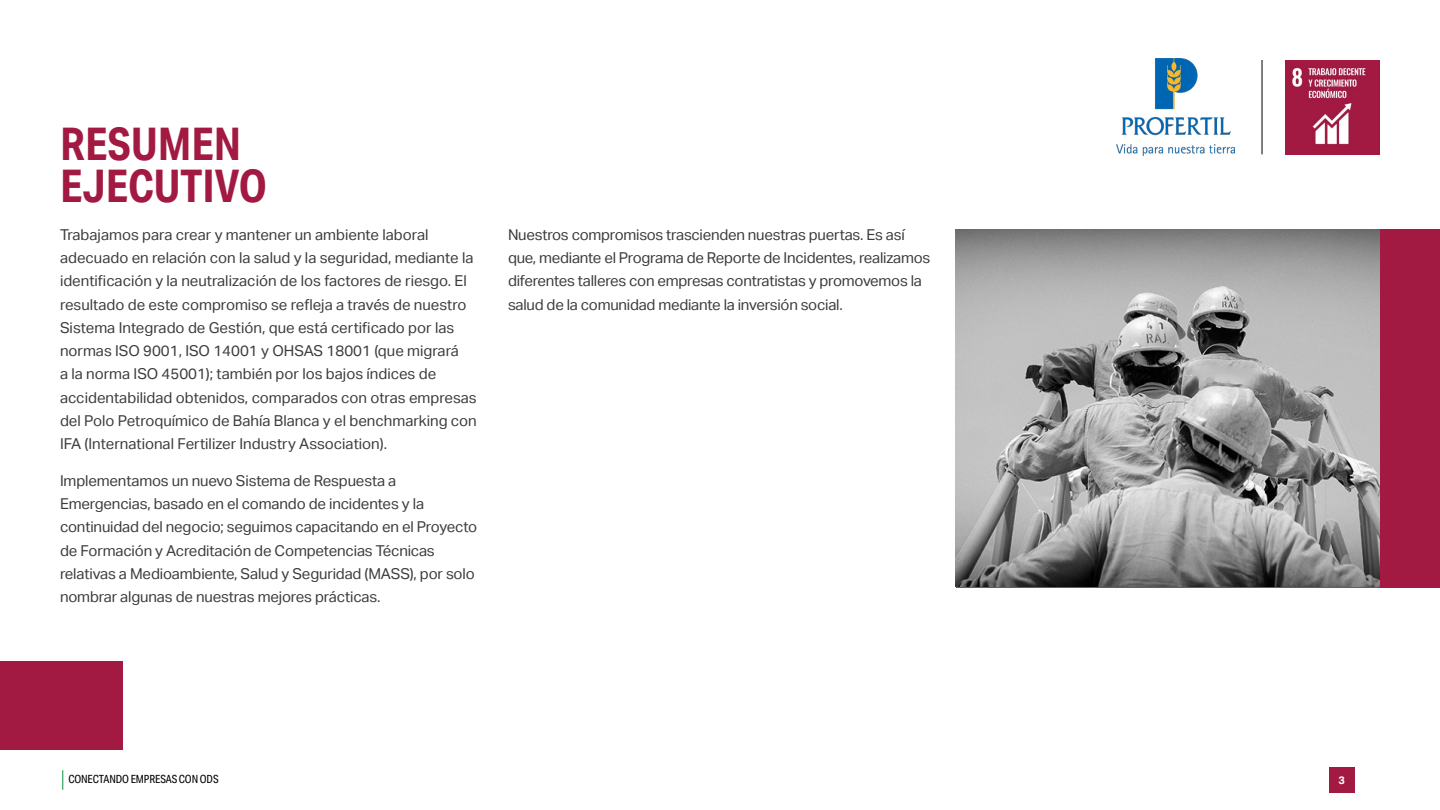
<style>
.page{position:relative;width:1440px;height:810px;background:#fff}
.page>*{position:absolute;margin:0;border:0;box-sizing:border-box;transform-origin:0 0}
.t1{font:700 45px/42.8px "Aktiv Grotesk Cd";color:#a21942}
.t2{font:15px/23.2px "Aktiv Grotesk";letter-spacing:-.01em;color:#3c3c3b}
.t3{font:11.25px "Aktiv Grotesk Cd";letter-spacing:-.01em;color:#000}
.t4{font:700 10.88px "Aktiv Grotesk";color:#fff}
</style>
<div class="page">
<svg style="left:62px;top:770px;width:1px;height:20px"></svg>
<div style="left:1329px;top:767px;width:25px;height:26px;background:#a21942"></div>
<img style="left:1285px;top:60px;width:95px;height:95px">
<hr style="left:1262px;top:60px;width:1px;height:94px;background:#000">
<img style="left:1116px;top:59px;width:119px;height:97px">
<img style="left:956px;top:229px;width:424px;height:358px">
<div style="left:0;top:661px;width:123px;height:89px;background:#a21942"></div>
<div style="left:1380px;top:229px;width:60px;height:359px;background:#a21942"></div>
<p class="t1" style="left:60px;top:122px;width:209px">RESUMEN<br>EJECUTIVO</p>
<p class="t2" style="left:60px;top:223px;width:418px">Trabajamos para crear y mantener un ambiente laboral adecuado en relación con la salud y la seguridad, mediante la identificación y la neutralización de los factores de riesgo. El resultado de este compromiso se refleja a través de nuestro Sistema Integrado de Gestión, que está certificado por las normas ISO 9001, ISO 14001 y OHSAS 18001 (que migrará<br>a la norma ISO 45001); también por los bajos índices de accidentabilidad obtenidos, comparados con otras empresas del Polo Petroquímico de Bahía Blanca y el benchmarking con IFA (International Fertilizer Industry Association).</p>
<p class="t2" style="left:60px;top:469px;width:419px">Implementamos un nuevo Sistema de Respuesta a Emergencias, basado en el comando de incidentes y la continuidad del negocio; seguimos capacitando en el Proyecto de Formación y Acreditación de Competencias Técnicas relativas a Medioambiente, Salud y Seguridad (MASS), por solo nombrar algunas de nuestras mejores prácticas.</p>
<p class="t2" style="left:508px;top:223px;width:424px">Nuestros compromisos trascienden nuestras puertas. Es así que, mediante el Programa de Reporte de Incidentes, realizamos diferentes talleres con empresas contratistas y promovemos la salud de la comunidad mediante la inversión social.</p>
<p class="t3" style="left:68px;top:773px;width:152px">CONECTANDO EMPRESAS CON ODS</p>
<p class="t4" style="left:1338px;top:774px;width:8px">3</p>
</div>
